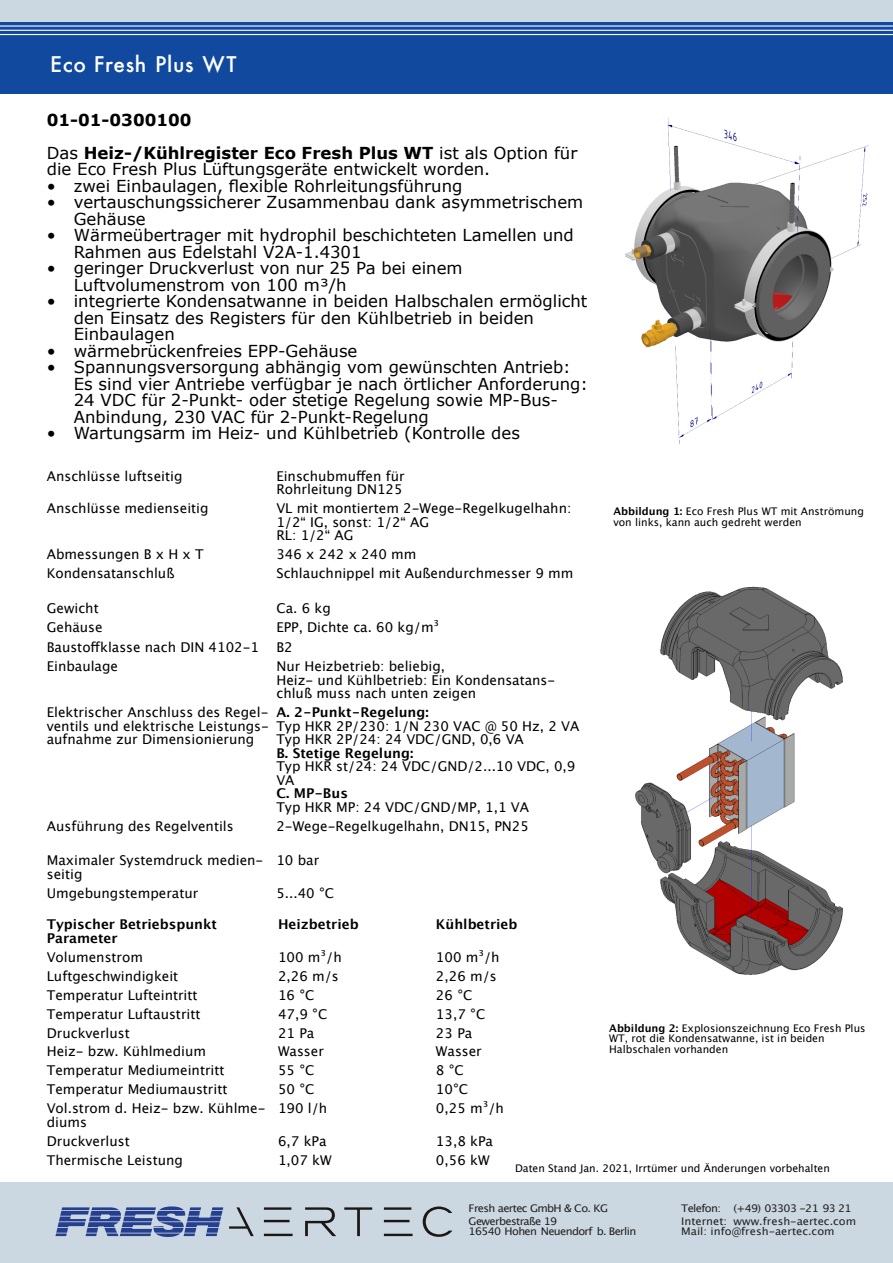
<style>
.page{position:relative;width:893px;height:1263px;background:#fff}
.page>*{position:absolute;margin:0;border:0;box-sizing:border-box;transform-origin:0 0}
.t1{font:500 21px "Futura";letter-spacing:.03em;color:#fff}
.t2{font:16.5px/16.5px "Verdana";color:#000}
.t3{font:700 16.5px/33px "Verdana";color:#000}
.t4{font:13.5px/13.5px "Lucida Grande";color:#000}
.t5{font:700 13.5px/13.5px "Lucida Grande";color:#000}
.t6{font:10.5px/10.5px "Lucida Grande";color:#000}
.t7{font:10.5px "Lucida Grande";letter-spacing:-.055em;color:#231f20;scale:1.06 1}
.t8{font:10.5px "Lucida Grande";color:#231f20;scale:1.06 1}
.s1{font-weight:400}
.s2{font-weight:700}
</style>
<div class="page">
<img style="left:625px;top:118px;width:244px;height:326px">
<img style="left:635px;top:586px;width:208px;height:389px">
<div style="left:0;top:22px;width:893px;height:72px;background:#11499f"></div>
<div style="left:0;top:0;width:893px;height:22px;background:#cbd8e2"></div>
<hr style="left:0;top:25px;width:893px;height:2px;background:#fff">
<hr style="left:0;top:30px;width:893px;height:1px;background:#fff">
<hr style="left:0;top:34px;width:893px;height:1px;background:#fff">
<div style="left:0;top:1182px;width:893px;height:81px;background:#cbd8e2"></div>
<svg style="left:229px;top:1206px;width:223px;height:31px"></svg>
<svg style="left:55px;top:1206px;width:168px;height:31px"></svg>
<h1 class="t1" style="left:50px;top:55px;width:188px">Eco Fresh Plus WT</h1>
<p class="t3" style="left:47px;top:105px;width:532px">01-01-0300100<br><span class="s1">Das</span> Heiz-/Kühlregister Eco Fresh Plus WT <span class="s1">ist als Option für</span></p>
<p class="t2" style="left:47px;top:163px;width:445px">die Eco Fresh Plus Lüftungsgeräte entwickelt worden.</p>
<p class="t2" style="left:47px;top:179px;width:417px">• zwei Einbaulagen, flexible Rohrleitungsführung</p>
<p class="t2" style="left:74px;top:196px;width:511px;text-indent:-27px">• vertauschungssicherer Zusammenbau dank asymmetrischem<br>Gehäuse</p>
<p class="t2" style="left:74px;top:229px;width:502px;text-indent:-27px">• Wärmeübertrager mit hydrophil beschichteten Lamellen und<br>Rahmen aus Edelstahl V2A-1.4301</p>
<p class="t2" style="left:74px;top:262px;width:390px;text-indent:-27px">• geringer Druckverlust von nur 25 Pa bei einem<br>Luftvolumenstrom von 100 m³/h</p>
<p class="t2" style="left:74px;top:295px;width:515px;text-indent:-27px">• integrierte Kondensatwanne in beiden Halbschalen ermöglicht den Einsatz des Registers für den Kühlbetrieb in beiden<br>Einbaulagen</p>
<p class="t2" style="left:47px;top:344px;width:312px">• wärmebrückenfreies EPP-Gehäuse</p>
<p class="t2" style="left:74px;top:361px;width:516px;text-indent:-27px">• Spannungsversorgung abhängig vom gewünschten Antrieb:<br>Es sind vier Antriebe verfügbar je nach örtlicher Anforderung:<br>24 VDC für 2-Punkt- oder stetige Regelung sowie MP-Bus-Anbindung, 230 VAC für 2-Punkt-Regelung</p>
<p class="t2" style="left:47px;top:427px;width:475px">• Wartungsarm im Heiz- und Kühlbetrieb (Kontrolle des</p>
<p class="t4" style="left:47px;top:470px;width:137px">Anschlüsse luftseitig</p>
<p class="t4" style="left:276px;top:470px;width:130px">Einschubmuffen für<br>Rohrleitung DN125</p>
<p class="t4" style="left:47px;top:502px;width:163px">Anschlüsse medienseitig</p>
<p class="t4" style="left:276px;top:502px;width:296px">VL mit montiertem 2-Wege-Regelkugelhahn:<br>1/2“ IG, sonst: 1/2“ AG<br>RL: 1/2“ AG</p>
<p class="t4" style="left:47px;top:548px;width:158px">Abmessungen B x H x T</p>
<p class="t4" style="left:276px;top:548px;width:141px">346 x 242 x 240 mm</p>
<p class="t4" style="left:47px;top:568px;width:129px">Kondensatanschluß</p>
<p class="t4" style="left:276px;top:568px;width:298px">Schlauchnippel mit Außendurchmesser 9 mm</p>
<p class="t4" style="left:47px;top:602px;width:53px">Gewicht</p>
<p class="t4" style="left:276px;top:602px;width:56px">Ca. 6 kg</p>
<p class="t4" style="left:47px;top:622px;width:57px">Gehäuse</p>
<p class="t4" style="left:276px;top:622px;width:164px">EPP, Dichte ca. 60 kg/m³</p>
<p class="t4" style="left:47px;top:641px;width:214px">Baustoffklasse nach DIN 4102-1</p>
<p class="t4" style="left:276px;top:641px;width:18px">B2</p>
<p class="t4" style="left:47px;top:661px;width:73px">Einbaulage</p>
<p class="t4" style="left:276px;top:661px;width:280px">Nur Heizbetrieb: beliebig,<br>Heiz- und Kühlbetrieb: Ein Kondensatans&shy;chluß muss nach unten zeigen</p>
<p class="t4" style="left:47px;top:706px;width:224px;text-align:justify">Elektrischer Anschluss des Regel&shy;ventils und elektrische Leistungs&shy;aufnahme zur Dimensionierung</p>
<p class="t5" style="left:276px;top:706px;width:154px">A. 2-Punkt-Regelung:</p>
<p class="t4" style="left:276px;top:720px;width:304px">Typ HKR 2P/230: 1/N 230 VAC @ 50 Hz, 2 VA<br>Typ HKR 2P/24: 24 VDC/GND, 0,6 VA</p>
<p class="t5" style="left:276px;top:747px;width:138px">B. Stetige Regelung:</p>
<p class="t4" style="left:276px;top:760px;width:301px">Typ HKR st/24: 24 VDC/GND/2...10 VDC, 0,9<br>VA</p>
<p class="t5" style="left:276px;top:787px;width:73px">C. MP-Bus</p>
<p class="t4" style="left:276px;top:801px;width:254px">Typ HKR MP: 24 VDC/GND/MP, 1,1 VA</p>
<p class="t6" style="left:613px;top:507px;width:252px"><span class="s2">Abbildung 1:</span> Eco Fresh Plus WT mit Anströmung von links, kann auch gedreht werden</p>
<p class="t4" style="left:47px;top:820px;width:188px">Ausführung des Regelventils</p>
<p class="t4" style="left:276px;top:820px;width:254px">2-Wege-Regelkugelhahn, DN15, PN25</p>
<p class="t4" style="left:47px;top:855px;width:218px">Maximaler Systemdruck medien&shy;seitig</p>
<p class="t4" style="left:276px;top:855px;width:44px">10 bar</p>
<p class="t4" style="left:47px;top:887px;width:153px">Umgebungstemperatur</p>
<p class="t4" style="left:276px;top:887px;width:59px">5...40 °C</p>
<p class="t5" style="left:47px;top:919px;width:172px">Typischer Betriebspunkt<br>Parameter</p>
<p class="t5" style="left:278px;top:919px;width:82px">Heizbetrieb</p>
<p class="t5" style="left:436px;top:919px;width:83px">Kühlbetrieb</p>
<p class="t4" style="left:47px;top:951px;width:98px">Volumenstrom</p>
<p class="t4" style="left:278px;top:951px;width:65px">100 m³/h</p>
<p class="t4" style="left:436px;top:951px;width:65px">100 m³/h</p>
<p class="t4" style="left:47px;top:970px;width:133px">Luftgeschwindigkeit</p>
<p class="t4" style="left:278px;top:970px;width:62px">2,26 m/s</p>
<p class="t4" style="left:436px;top:970px;width:62px">2,26 m/s</p>
<p class="t4" style="left:47px;top:989px;width:152px">Temperatur Lufteintritt</p>
<p class="t4" style="left:278px;top:989px;width:38px">16 °C</p>
<p class="t4" style="left:436px;top:989px;width:38px">26 °C</p>
<p class="t4" style="left:47px;top:1008px;width:155px">Temperatur Luftaustritt</p>
<p class="t4" style="left:278px;top:1008px;width:51px">47,9 °C</p>
<p class="t4" style="left:436px;top:1008px;width:51px">13,7 °C</p>
<p class="t4" style="left:47px;top:1027px;width:85px">Druckverlust</p>
<p class="t4" style="left:278px;top:1027px;width:38px">21 Pa</p>
<p class="t4" style="left:436px;top:1027px;width:38px">23 Pa</p>
<p class="t4" style="left:47px;top:1046px;width:161px">Heiz- bzw. Kühlmedium</p>
<p class="t4" style="left:278px;top:1046px;width:47px">Wasser</p>
<p class="t4" style="left:436px;top:1046px;width:47px">Wasser</p>
<p class="t4" style="left:47px;top:1065px;width:179px">Temperatur Mediumeintritt</p>
<p class="t4" style="left:278px;top:1065px;width:38px">55 °C</p>
<p class="t4" style="left:436px;top:1065px;width:30px">8 °C</p>
<p class="t4" style="left:47px;top:1084px;width:182px">Temperatur Mediumaustritt</p>
<p class="t4" style="left:278px;top:1084px;width:38px">50 °C</p>
<p class="t4" style="left:436px;top:1084px;width:34px">10°C</p>
<p class="t4" style="left:47px;top:1102px;width:220px">Vol.strom d. Heiz- bzw. Kühlme&shy;diums</p>
<p class="t4" style="left:278px;top:1102px;width:51px">190 l/h</p>
<p class="t4" style="left:436px;top:1102px;width:69px">0,25 m³/h</p>
<p class="t4" style="left:47px;top:1135px;width:85px">Druckverlust</p>
<p class="t4" style="left:278px;top:1135px;width:50px">6,7 kPa</p>
<p class="t4" style="left:436px;top:1135px;width:58px">13,8 kPa</p>
<p class="t4" style="left:47px;top:1154px;width:138px">Thermische Leistung</p>
<p class="t4" style="left:278px;top:1154px;width:55px">1,07 kW</p>
<p class="t4" style="left:436px;top:1154px;width:55px">0,56 kW</p>
<p class="t6" style="left:609px;top:1023px;width:258px"><span class="s2">Abbildung 2:</span> Explosionszeichnung Eco Fresh Plus<br>WT, rot die Kondensatwanne, ist in beiden<br>Halbschalen vorhanden</p>
<p class="t6" style="left:515px;top:1164px;width:316px">Daten Stand Jan. 2021, Irrtümer und Änderungen vorbehalten</p>
<p class="t7" style="left:469px;top:1204px;width:133px">Fresh aertec GmbH &amp; Co. KG</p>
<p class="t7" style="left:681px;top:1204px;width:162px">Telefon: (+49) 03303 -21 93 21</p>
<p class="t7" style="left:469px;top:1216px;width:85px">Gewerbestraße 19</p>
<p class="t8" style="left:681px;top:1216px;width:166px">Internet: www.fresh-aertec.com</p>
<p class="t7" style="left:469px;top:1227px;width:160px">16540 Hohen Neuendorf b. Berlin</p>
<p class="t8" style="left:681px;top:1227px;width:146px">Mail: info@fresh-aertec.com</p>
</div>
